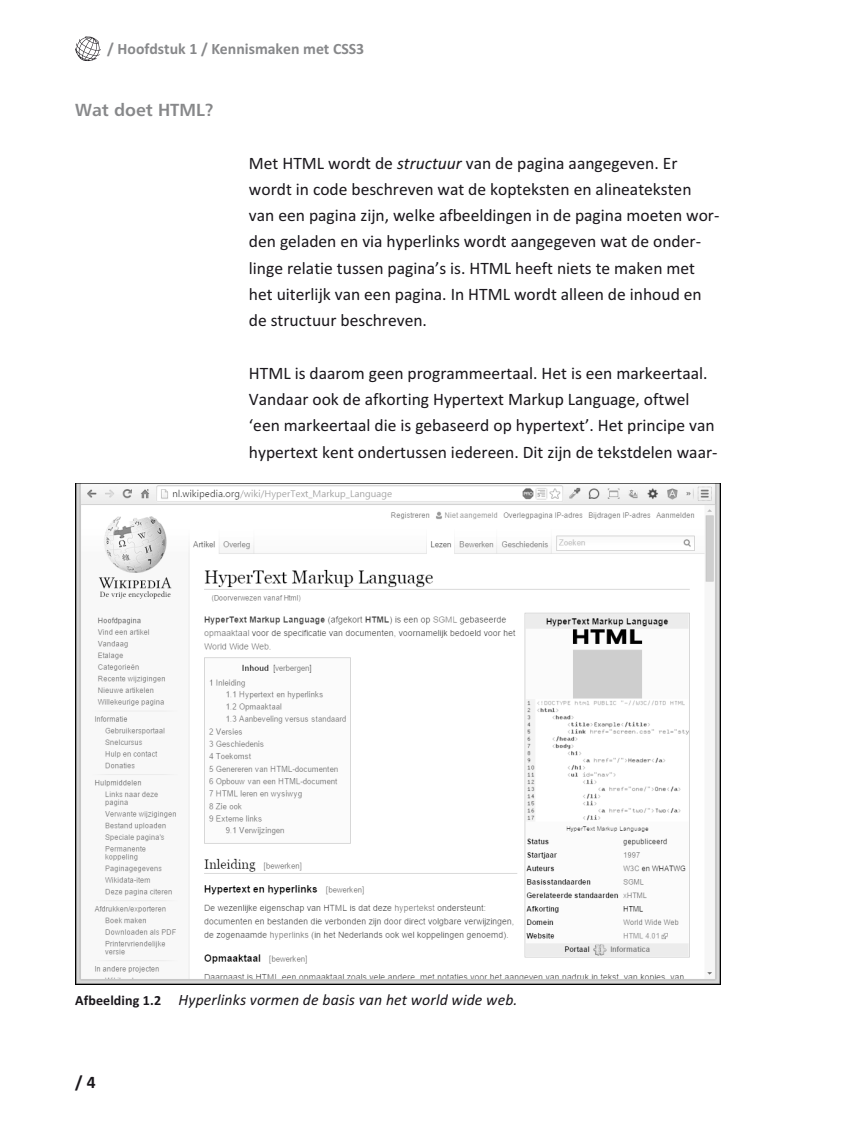
<style>
.page{position:relative;width:844px;height:1132px;background:#fff}
.page>*{position:absolute;margin:0;border:0;box-sizing:border-box;transform-origin:0 0}
.t1{font:17.5px/26.2px "Calibri";color:#1a171c}
.t2{font:17.5px "Humanist 777 BT Bold B";color:#87888a}
.t3{font:700 17.5px "Calibri";color:#1a171c}
.t4{font:italic 15.75px "Calibri";letter-spacing:.005em;color:#1a171c}
.t5{font:700 15.75px "Calibri";color:#87888a}
.s1{font-style:italic}
.s2{font-weight:700;font-style:normal;font-size:14px}
</style>
<div class="page">
<svg style="left:75px;top:36px;width:26px;height:25px"></svg>
<img style="left:75px;top:483px;width:645px;height:501px">
<p class="t5" style="left:107px;top:44px;width:258px">/ Hoofdstuk 1 / Kennismaken met CSS3</p>
<p class="t2" style="left:75px;top:103px;width:140px">Wat doet HTML?</p>
<p class="t1" style="left:249px;top:151px;width:472px">Met HTML wordt de <span class="s1">structuur</span> van de pagina aangegeven. Er wordt in code beschreven wat de kopteksten en alineateksten van een pagina zijn, welke afbeeldingen in de pagina moeten wor&shy;den geladen en via hyperlinks wordt aangegeven wat de onder&shy;linge relatie tussen pagina’s is. HTML heeft niets te maken met het uiterlijk van een pagina. In HTML wordt alleen de inhoud en de structuur beschreven.</p>
<p class="t1" style="left:249px;top:361px;width:470px">HTML is daarom geen programmeertaal. Het is een markeertaal.<br>Vandaar ook de afkorting Hypertext Markup Language, oftwel ‘een markeertaal die is gebaseerd op hypertext’. Het principe van hypertext kent ondertussen iedereen. Dit zijn de tekstdelen waar-</p>
<p class="t4" style="left:75px;top:994px;width:443px"><span class="s2">Afbeelding 1.2</span> Hyperlinks vormen de basis van het world wide web.</p>
<p class="t3" style="left:75px;top:1075px;width:22px">/4</p>
</div>
